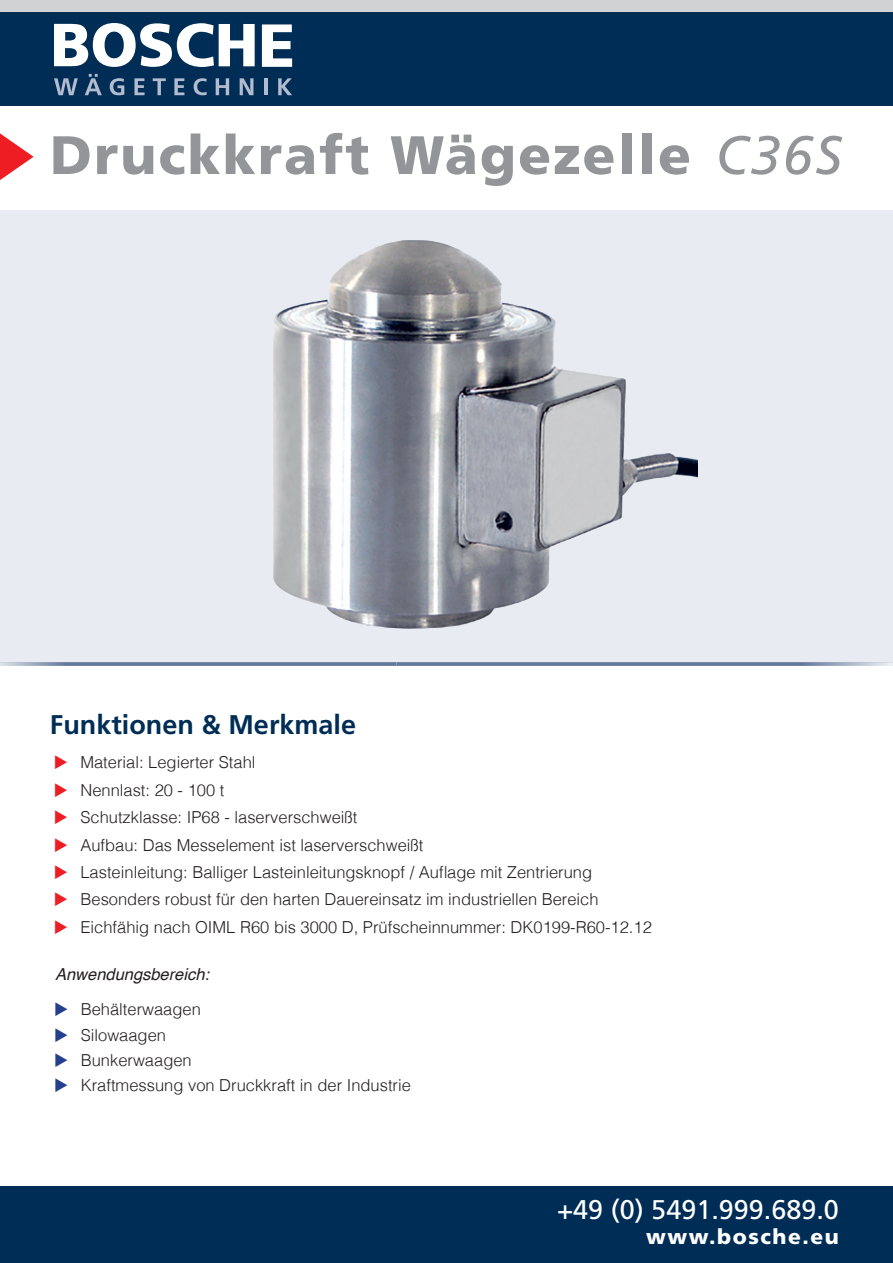
<style>
.page{position:relative;width:893px;height:1263px;background:#fff}
.page>*{position:absolute;margin:0;border:0;box-sizing:border-box;transform-origin:0 0}
.t1{font:900 54px "Frutiger LT Std";letter-spacing:.04em;color:#939598}
.t2{font:27px "Frutiger LT Std";color:#fff}
.t3{font:700 27px "Frutiger LT Std";color:#002d56}
.t4{font:900 21px "Frutiger LT Std";letter-spacing:.075em;color:#fff}
.t5{font:300 16.5px "Helvetica";color:#231f20}
.t6{font:italic 16.5px "Helvetica";color:#231f20}
.s1{font-weight:400;font-style:italic}
.s2{color:#ee1d23}
.s3{color:#253f8e}
</style>
<div class="page">
<div style="left:0;top:0;width:893px;height:21px;background:#d1d2d4"></div>
<div style="left:0;top:12px;width:893px;height:94px;background:#002d56"></div>
<div style="left:0;top:210px;width:893px;height:452px;background:#e8ebf1"></div>
<svg style="left:0;top:662px;width:396px;height:4px;background:#7388a5"></svg>
<div style="left:0;top:1186px;width:893px;height:77px;background:#002d56"></div>
<svg style="left:0;top:133px;width:34px;height:47px"></svg>
<svg style="left:262px;top:24px;width:30px;height:43px"></svg>
<svg style="left:54px;top:23px;width:201px;height:44px"></svg>
<svg style="left:54px;top:78px;width:24px;height:17px"></svg>
<svg style="left:85px;top:74px;width:17px;height:21px"></svg>
<svg style="left:110px;top:78px;width:14px;height:17px"></svg>
<svg style="left:134px;top:78px;width:11px;height:17px"></svg>
<svg style="left:153px;top:78px;width:13px;height:17px"></svg>
<svg style="left:174px;top:78px;width:10px;height:17px"></svg>
<svg style="left:194px;top:78px;width:13px;height:17px"></svg>
<svg style="left:216px;top:78px;width:13px;height:17px"></svg>
<svg style="left:240px;top:78px;width:13px;height:17px"></svg>
<hr style="left:264px;top:78px;width:4px;height:17px;background:#b2bbcf">
<svg style="left:278px;top:78px;width:14px;height:17px"></svg>
<img style="left:273px;top:240px;width:425px;height:389px">
<svg style="left:396px;top:662px;width:497px;height:4px;background:#768aa6"></svg>
<h1 class="t1" style="left:50px;top:122px;width:793px">Druckkraft Wägezelle <span class="s1">C36S</span></h1>
<h2 class="t3" style="left:50px;top:708px;width:308px">Funktionen &amp; Merkmale</h2>
<p class="t5" style="left:54px;top:748px;width:203px"><span class="s2">◆</span> Material: Legierter Stahl</p>
<p class="t5" style="left:54px;top:776px;width:172px"><span class="s2">◆</span> Nennlast: 20 - 100 t</p>
<p class="t5" style="left:54px;top:803px;width:305px"><span class="s2">◆</span> Schutzklasse: IP68 - laserverschweißt</p>
<p class="t5" style="left:54px;top:831px;width:371px"><span class="s2">◆</span> Aufbau: Das Messelement ist laserverschweißt</p>
<p class="t5" style="left:54px;top:858px;width:540px"><span class="s2">◆</span> Lasteinleitung: Balliger Lasteinleitungsknopf / Auflage mit Zentrierung</p>
<p class="t5" style="left:54px;top:885px;width:546px"><span class="s2">◆</span> Besonders robust für den harten Dauereinsatz im industriellen Bereich</p>
<p class="t5" style="left:54px;top:913px;width:599px"><span class="s2">◆</span> Eichfähig nach OIML R60 bis 3000 D, Prüfscheinnummer: DK0199-R60-12.12</p>
<p class="t6" style="left:55px;top:961px;width:156px">Anwendungsbereich:</p>
<p class="t5" style="left:54px;top:995px;width:148px"><span class="s3">◆</span> Behälterwaagen</p>
<p class="t5" style="left:54px;top:1021px;width:113px"><span class="s3">◆</span> Silowaagen</p>
<p class="t5" style="left:54px;top:1046px;width:139px"><span class="s3">◆</span> Bunkerwaagen</p>
<p class="t5" style="left:54px;top:1071px;width:358px"><span class="s3">◆</span> Kraftmessung von Druckkraft in der Industrie</p>
<h2 class="t2" style="left:557px;top:1194px;width:283px">+49 (0) 5491.999.689.0</h2>
<p class="t4" style="left:646px;top:1224px;width:194px">www.bosche.eu</p>
</div>
